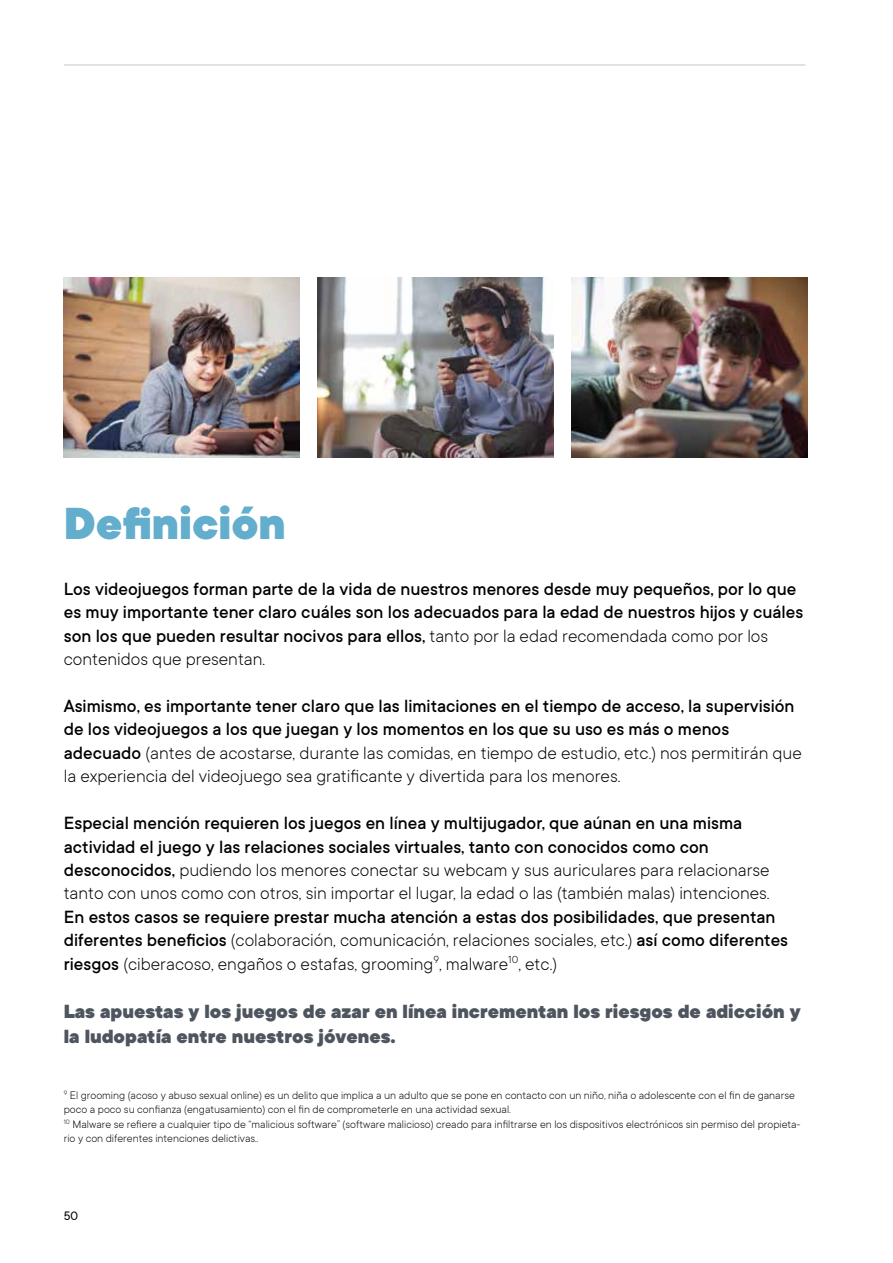
<style>
.page{position:relative;width:893px;height:1263px;background:#fff}
.page>*{position:absolute;margin:0;border:0;box-sizing:border-box;transform-origin:0 0}
.t1{font:900 49.5px "TT Commons";color:#63adcd}
.t2{font:900 21px/25.2px "TT Commons";color:#4e555e}
.t3{font:500 19.5px/23.4px "TT Commons";color:#000}
.t4{font:13.5px "TT Commons Classic";color:#000}
.t5{font:300 12px/14.4px "TT Commons";color:#000}
.s1{font-weight:300}
</style>
<div class="page">
<hr style="left:64px;top:65px;width:741px;height:1px;background:#c6c6c6">
<img style="left:64px;top:278px;width:236px;height:180px">
<img style="left:318px;top:278px;width:236px;height:180px">
<img style="left:572px;top:278px;width:236px;height:180px">
<h1 class="t1" style="left:64px;top:488px;width:224px">Definición</h1>
<p class="t3" style="left:64px;top:577px;width:741px">Los videojuegos forman parte de la vida de nuestros menores desde muy pequeños, por lo que es muy importante tener claro cuáles son los adecuados para la edad de nuestros hijos y cuáles son los que pueden resultar nocivos para ellos, <span class="s1">tanto por la edad recomendada como por los contenidos que presentan.</span></p>
<p class="t3" style="left:64px;top:694px;width:740px">Asimismo, es importante tener claro que las limitaciones en el tiempo de acceso, la supervisión de los videojuegos a los que juegan y los momentos en los que su uso es más o menos adecuado <span class="s1">(antes de acostarse, durante las comidas, en tiempo de estudio, etc.) nos permitirán que la experiencia del videojuego sea gratificante y divertida para los menores.</span></p>
<p class="t3" style="left:64px;top:811px;width:707px">Especial mención requieren los juegos en línea y multijugador, que aúnan en una misma actividad el juego y las relaciones sociales virtuales, tanto con conocidos como con desconocidos, <span class="s1">pudiendo los menores conectar su webcam y sus auriculares para relacionarse tanto con unos como con otros, sin importar el lugar, la edad o las (también malas) intenciones.</span></p>
<p class="t3" style="left:64px;top:904px;width:726px">En estos casos se requiere prestar mucha atención a estas dos posibilidades, que presentan diferentes beneficios <span class="s1">(colaboración, comunicación, relaciones sociales, etc.)</span> así como diferentes riesgos <span class="s1">(ciberacoso, engaños o estafas, grooming</span><sup>9</sup><span class="s1">, malware</span><sup>10</sup><span class="s1">, etc.)</span></p>
<p class="t2" style="left:64px;top:998px;width:738px">Las apuestas y los juegos de azar en línea incrementan los riesgos de adicción y la ludopatía entre nuestros jóvenes.</p>
<p class="t5" style="left:64px;top:1087px;width:738px"><sup>9</sup> El grooming (acoso y abuso sexual online) es un delito que implica a un adulto que se pone en contacto con un niño, niña o adolescente con el fin de ganarse poco a poco su confianza (engatusamiento) con el fin de comprometerle en una actividad sexual.<br><sup>10</sup> Malware se refiere a cualquier tipo de “malicious software” (software malicioso) creado para infiltrarse en los dispositivos electrónicos sin permiso del propieta&shy;rio y con diferentes intenciones delictivas..</p>
<p class="t4" style="left:64px;top:1207px;width:16px">50</p>
</div>
